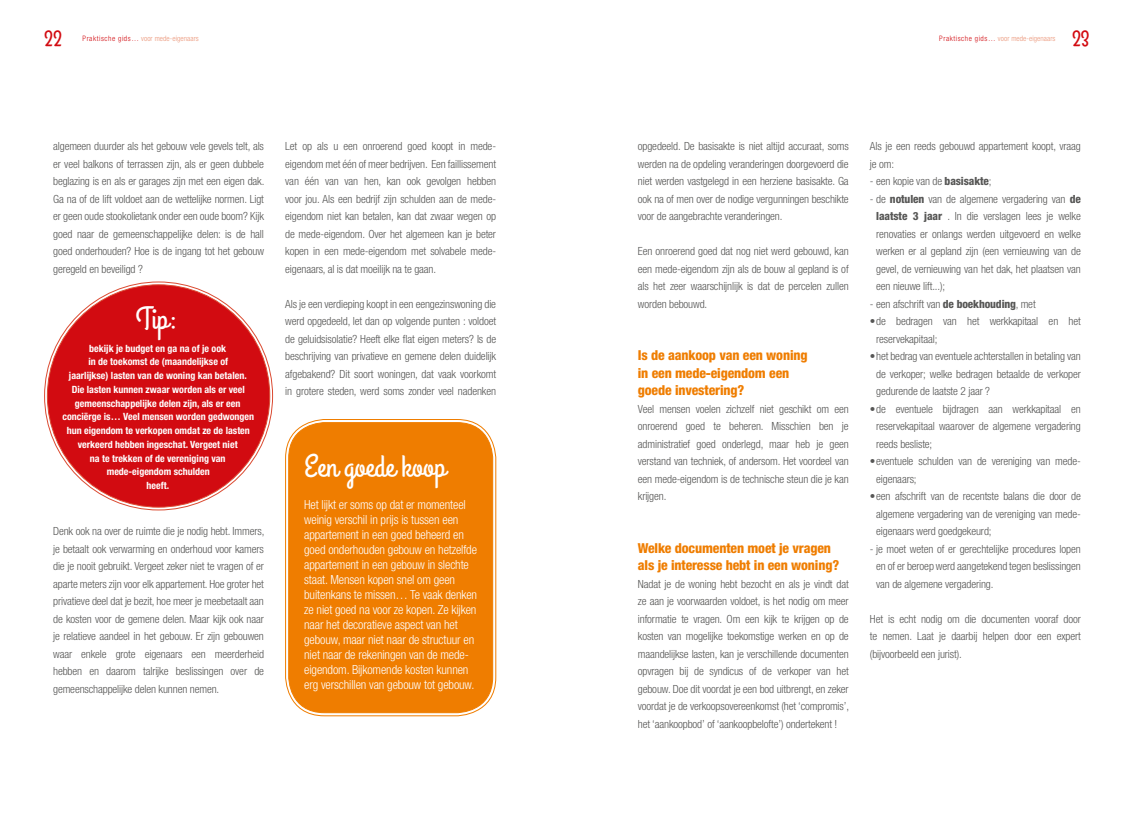
<style>
.page{position:relative;width:1134px;height:815px;background:#fff}
.page>*{position:absolute;margin:0;border:0;box-sizing:border-box;transform-origin:0 0}
.t1{font:31.25px "Grand Hotel";letter-spacing:-.01em;color:#fff}
.t2{font:22.5px "Grand Hotel";color:#d20b11}
.t3{font:800 condensed 13.75px/17.5px "Helvetica Neue LT Std";letter-spacing:-.01em;color:#ef7d00}
.t4{font:300 condensed 12.5px/15px "Helvetica Neue LT Std";letter-spacing:-.01em;color:#fff}
.t5{font:300 condensed 11.25px/17.5px "Helvetica Neue LT Std";letter-spacing:-.01em;color:#575756;text-align:justify}
.t6{font:700 condensed 10px/13.8px "Helvetica Neue LT Std";color:#fff;text-align:center}
.t7{font:300 condensed 7.5px "Helvetica Neue LT Std";letter-spacing:.01em;color:#eb9578}
.s1{color:#d20b11}
.s2{font-weight:800}
</style>
<div class="page">
<div style="left:47px;top:285px;width:223px;height:222px;background:#d20b11;border-radius:50%"></div>
<div style="left:289px;top:423px;width:204px;height:290px;background:#ef7d00;border-radius:36px"></div>
<div style="left:285px;top:419px;width:211px;height:297px;border:1px solid #ef7d00;border-radius:39px"></div>
<div style="left:288px;top:422px;width:205px;height:291px;border:1px solid #ef7d00;border-radius:36px"></div>
<h2 class="t2" style="left:44px;top:25px;width:19px">22</h2>
<h2 class="t2" style="left:1072px;top:25px;width:19px">23</h2>
<p class="t7" style="left:83px;top:34px;width:118px"><span class="s1">Praktische gids…</span> voor mede-eigenaars</p>
<p class="t7" style="left:939px;top:34px;width:118px"><span class="s1">Praktische gids…</span> voor mede-eigenaars</p>
<p class="t5" style="left:53px;top:137px;width:213px">algemeen duurder als het gebouw vele gevels telt, als er veel balkons of terrassen zijn, als er geen dubbele beglazing is en als er garages zijn met een eigen dak.<br>Ga na of de lift voldoet aan de wettelijke normen. Ligt er geen oude stookolietank onder een oude boom? Kijk goed naar de gemeenschappelijke delen: is de hall goed onderhouden? Hoe is de ingang tot het gebouw geregeld en beveiligd ?</p>
<h1 class="t1" style="left:136px;top:298px;width:44px">Tip:</h1>
<p class="t6" style="left:62px;top:341px;width:193px">bekijk je budget en ga na of je ook<br>in de toekomst de (maandelijkse of<br>jaarlijkse) lasten van de woning kan betalen.<br>Die lasten kunnen zwaar worden als er veel gemeenschappelijke delen zijn, als er een conciërge is… Veel mensen worden gedwongen hun eigendom te verkopen omdat ze de lasten verkeerd hebben ingeschat. Vergeet niet<br>na te trekken of de vereniging van mede-eigendom schulden<br>heeft.</p>
<p class="t5" style="left:53px;top:522px;width:213px">Denk ook na over de ruimte die je nodig hebt. Immers, je betaalt ook verwarming en onderhoud voor kamers die je nooit gebruikt. Vergeet zeker niet te vragen of er aparte meters zijn voor elk appartement. Hoe groter het privatieve deel dat je bezit, hoe meer je meebetaalt aan de kosten voor de gemene delen. Maar kijk ook naar je relatieve aandeel in het gebouw. Er zijn gebouwen waar enkele grote eigenaars een meerderheid hebben en daarom talrijke beslissingen over de gemeenschappelijke delen kunnen nemen.</p>
<p class="t5" style="left:285px;top:137px;width:212px">Let op als u een onroerend goed koopt in mede&shy;eigendom met één of meer bedrijven. Een faillissement van één van van hen, kan ook gevolgen hebben voor jou. Als een bedrijf zijn schulden aan de mede&shy;eigendom niet kan betalen, kan dat zwaar wegen op de mede-eigendom. Over het algemeen kan je beter kopen in een mede-eigendom met solvabele mede&shy;eigenaars, al is dat moeilijk na te gaan.</p>
<p class="t5" style="left:285px;top:295px;width:212px">Als je een verdieping koopt in een eengezinswoning die werd opgedeeld, let dan op volgende punten : voldoet de geluidsisolatie? Heeft elke flat eigen meters? Is de beschrijving van privatieve en gemene delen duidelijk afgebakend? Dit soort woningen, dat vaak voorkomt in grotere steden, werd soms zonder veel nadenken</p>
<h1 class="t1" style="left:304px;top:446px;width:143px">Een goede koop</h1>
<p class="t4" style="left:304px;top:497px;width:174px">Het lijkt er soms op dat er momenteel weinig verschil in prijs is tussen een appartement in een goed beheerd en goed onderhouden gebouw en hetzelfde appartement in een gebouw in slechte staat. Mensen kopen snel om geen buitenkans te missen… Te vaak denken ze niet goed na voor ze kopen. Ze kijken naar het decoratieve aspect van het gebouw, maar niet naar de structuur en niet naar de rekeningen van de mede&shy;eigendom. Bijkomende kosten kunnen erg verschillen van gebouw tot gebouw.</p>
<p class="t5" style="left:638px;top:137px;width:212px">opgedeeld. De basisakte is niet altijd accuraat, soms werden na de opdeling veranderingen doorgevoerd die niet werden vastgelegd in een herziene basisakte. Ga ook na of men over de nodige vergunningen beschikte voor de aangebrachte veranderingen.</p>
<p class="t5" style="left:638px;top:242px;width:212px">Een onroerend goed dat nog niet werd gebouwd, kan een mede-eigendom zijn als de bouw al gepland is of als het zeer waarschijnlijk is dat de percelen zullen worden bebouwd.</p>
<p class="t3" style="left:638px;top:346px;width:171px">Is de aankoop van een woning in een mede-eigendom een goede investering?</p>
<p class="t5" style="left:638px;top:400px;width:212px">Veel mensen voelen zichzelf niet geschikt om een onroerend goed te beheren. Misschien ben je administratief goed onderlegd, maar heb je geen verstand van techniek, of andersom. Het voordeel van een mede-eigendom is de technische steun die je kan krijgen.</p>
<p class="t3" style="left:638px;top:539px;width:203px">Welke documenten moet je vragen als je interesse hebt in een woning?</p>
<p class="t5" style="left:638px;top:575px;width:213px">Nadat je de woning hebt bezocht en als je vindt dat ze aan je voorwaarden voldoet, is het nodig om meer informatie te vragen. Om een kijk te krijgen op de kosten van mogelijke toekomstige werken en op de maandelijkse lasten, kan je verschillende documenten opvragen bij de syndicus of de verkoper van het gebouw. Doe dit voordat je een bod uitbrengt, en zeker voordat je de verkoopsovereenkomst (het ‘compromis’, het ‘aankoopbod’ of ‘aankoopbelofte’) ondertekent !</p>
<p class="t5" style="left:870px;top:137px;width:212px">Als je een reeds gebouwd appartement koopt, vraag je om:</p>
<p class="t5" style="left:870px;top:172px;width:123px">- een kopie van de <span class="s2">basisakte</span>;</p>
<p class="t5" style="left:876px;top:190px;width:206px;text-indent:-6px">- de <span class="s2">notulen</span> van de algemene vergadering van <span class="s2">de laatste 3 jaar</span> . In die verslagen lees je welke renovaties er onlangs werden uitgevoerd en welke werken er al gepland zijn (een vernieuwing van de gevel, de vernieuwing van het dak, het plaatsen van een nieuwe lift...);</p>
<p class="t5" style="left:870px;top:295px;width:167px">- een afschrift van <span class="s2">de boekhouding</span>, met</p>
<p class="t5" style="left:876px;top:312px;width:206px;text-indent:-6px">• de bedragen van het werkkapitaal en het reservekapitaal;</p>
<p class="t5" style="left:876px;top:347px;width:206px;text-indent:-6px">• het bedrag van eventuele achterstallen in betaling van de verkoper; welke bedragen betaalde de verkoper gedurende de laatste 2 jaar ?</p>
<p class="t5" style="left:876px;top:400px;width:206px;text-indent:-6px">• de eventuele bijdragen aan werkkapitaal en reservekapitaal waarover de algemene vergadering reeds besliste;</p>
<p class="t5" style="left:876px;top:452px;width:206px;text-indent:-6px">• eventuele schulden van de vereniging van mede&shy;eigenaars;</p>
<p class="t5" style="left:876px;top:487px;width:206px;text-indent:-6px">• een afschrift van de recentste balans die door de algemene vergadering van de vereniging van mede&shy;eigenaars werd goedgekeurd;</p>
<p class="t5" style="left:876px;top:540px;width:206px;text-indent:-6px">- je moet weten of er gerechtelijke procedures lopen en of er beroep werd aangetekend tegen beslissingen van de algemene vergadering.</p>
<p class="t5" style="left:870px;top:610px;width:212px">Het is echt nodig om die documenten vooraf door te nemen. Laat je daarbij helpen door een expert (bijvoorbeeld een jurist).</p>
</div>
